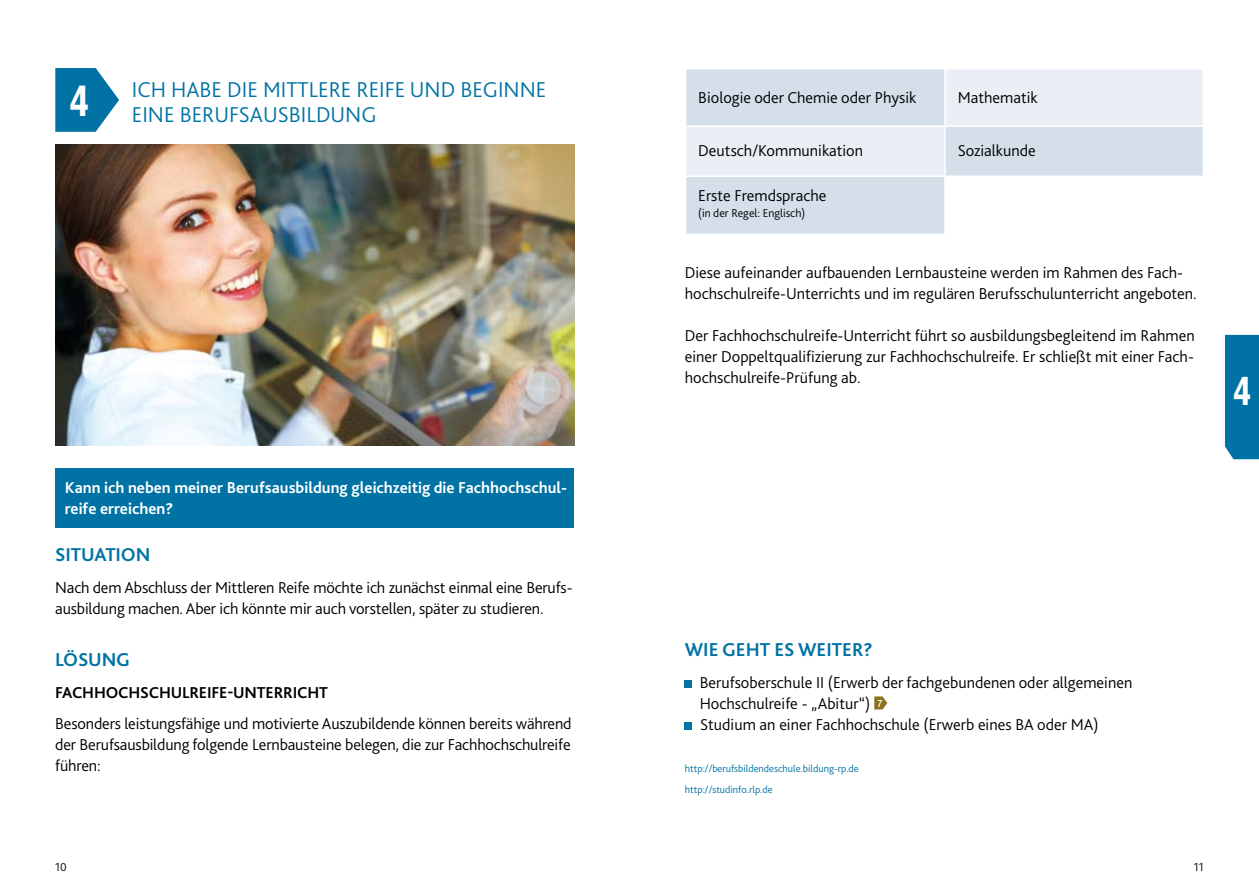
<style>
.page{position:relative;width:1259px;height:893px;background:#fff}
.page>*{position:absolute;margin:0;border:0;box-sizing:border-box;transform-origin:0 0}
.t1{font:700 condensed 40.5px "Swiss 721 BT";color:#fff}
.t2{font:700 condensed 37.5px "Swiss 721 BT";color:#fff}
.t3{font:300 22.5px/25.5px "Bliss 2";color:#0073a4}
.t4{font:700 19.5px "Bliss 2";letter-spacing:-.005em;color:#0073a4}
.t5{font:300 16.5px/21px "Bliss 2";color:#000}
.t6{font:700 16.5px/21px "Bliss 2";color:#fff}
.t7{font:700 16.5px "Bliss 2";letter-spacing:-.01em;color:#000}
.t8{font:300 12px "Bliss 2";color:#000}
.t9{font:300 10.5px/21px "Bliss 2";color:#0073a4}
.t10{font:500 10.5px "Bliss 2";color:#fff}
</style>
<div class="page">
<div style="left:686px;top:177px;width:258px;height:57px;background:#d4dfea"></div>
<svg style="left:686px;top:70px;width:516px;height:106px;background:#dee7ef"></svg>
<hr style="left:945px;top:125px;width:259px;height:2px;background:#fff">
<hr style="left:944px;top:70px;width:1px;height:55px;background:#fff">
<hr style="left:685px;top:125px;width:260px;height:2px;background:#fff">
<hr style="left:944px;top:127px;width:1px;height:49px;background:#fff">
<img style="left:55px;top:145px;width:519px;height:300px">
<div style="left:685px;top:681px;width:7px;height:7px;background:#0073a4"></div>
<div style="left:685px;top:723px;width:7px;height:7px;background:#0073a4"></div>
<div style="left:55px;top:468px;width:519px;height:60px;background:#0073a4"></div>
<svg style="left:55px;top:68px;width:64px;height:64px"></svg>
<div style="left:1225px;top:335px;width:34px;height:124px;background:#0073a4"></div>
<svg style="left:874px;top:696px;width:13px;height:13px"></svg>
<h1 class="t1" style="left:69px;top:77px;width:22px">4</h1>
<h3 class="t3" style="left:132px;top:76px;width:416px">Ich habe die M ittlere Reife und beginne eine Berufsausbildung</h3>
<p class="t6" style="left:65px;top:476px;width:504px">Kann ich neben meiner Berufsausbildung gleichzeitig die Fachhochschul&shy;reife erreichen?</p>
<p class="t4" style="left:55px;top:543px;width:97px">Situation</p>
<p class="t5" style="left:55px;top:576px;width:519px">N ach dem Abschluss der M ittleren Reife möchte ich zunächst einmal eine Berufs&shy;ausbildung machen. Aber ich könnte mir auch vorstellen, später zu studieren.</p>
<p class="t4" style="left:55px;top:648px;width:76px">Lösung</p>
<p class="t7" style="left:55px;top:682px;width:274px">Fachhochschulreife-Unterricht</p>
<p class="t5" style="left:55px;top:713px;width:518px;text-align:justify">Besonders leistungsfähige und motivierte Auszubildende können bereits während der Berufsausbildung folgende Lernbausteine belegen, die zur Fachhochschulreife führen:</p>
<p class="t5" style="left:698px;top:86px;width:219px">Biologie oder Chemie oder Physik</p>
<p class="t5" style="left:957px;top:86px;width:81px">Mathematik</p>
<p class="t5" style="left:698px;top:140px;width:166px">Deutsch/Kommunikation</p>
<p class="t5" style="left:957px;top:140px;width:79px">Sozialkunde</p>
<p class="t5" style="left:698px;top:185px;width:130px">Erste Fremdsprache</p>
<p class="t8" style="left:698px;top:206px;width:108px">(in der Regel: Englisch)</p>
<p class="t5" style="left:685px;top:262px;width:513px">Diese aufeinander aufbauenden Lernbausteine werden im Rahmen des Fach&shy;hochschulreife-U nterrichts und im regulären Berufsschulunterricht angeboten.</p>
<p class="t5" style="left:685px;top:325px;width:511px;text-align:justify">Der Fachhochschulreife-U nterricht führt so ausbildungsbegleitend im Rahmen einer Doppeltqualifizierung zur Fachhochschulreife. Er schließt mit einer Fach&shy;hochschulreife-Prüfung ab.</p>
<p class="t4" style="left:685px;top:638px;width:190px">wie geht es weiter?</p>
<p class="t5" style="left:699px;top:672px;width:434px">Berufsoberschule II (Erwerb der fachgebundenen oder allgemeinen</p>
<p class="t5" style="left:685px;top:693px;width:187px">H ochschulreife - „Abitur“)</p>
<p class="t5" style="left:700px;top:714px;width:400px">Studium an einer Fachhochschule (Erwerb eines BA oder MA)</p>
<p class="t10" style="left:877px;top:697px;width:7px">7</p>
<p class="t9" style="left:685px;top:757px;width:175px">http://berufsbildendeschule.bildung-rp.de http://studinfo.rlp.de</p>
<p class="t8" style="left:55px;top:860px;width:13px">10</p>
<p class="t8" style="left:1193px;top:860px;width:11px">11</p>
<h2 class="t2" style="left:1232px;top:369px;width:20px">4</h2>
</div>
